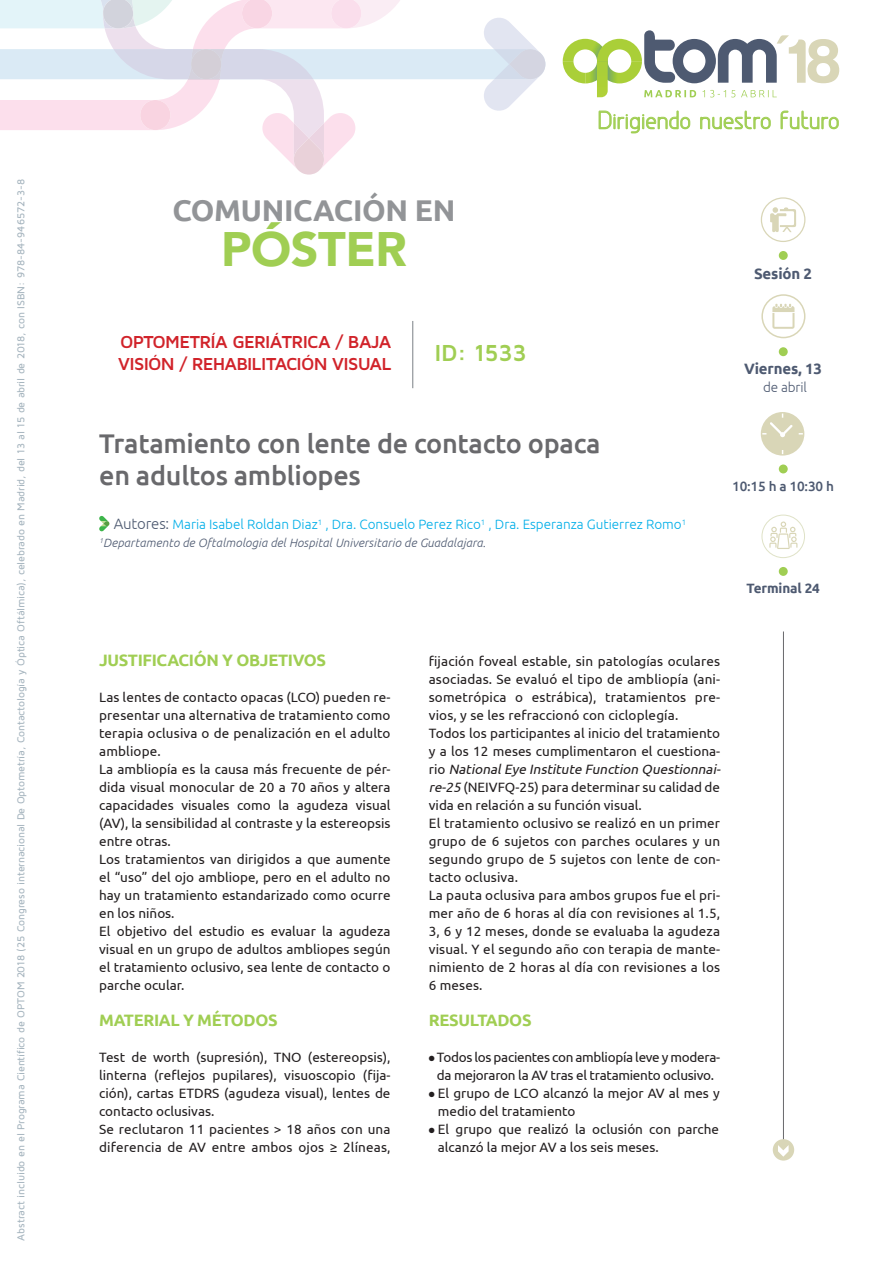
<style>
.page{position:relative;width:893px;height:1263px;background:#fff}
.page>*{position:absolute;margin:0;border:0;box-sizing:border-box;transform-origin:0 0}
.t1{font:900 48.3px "Avenir";letter-spacing:-.01em;color:#a0ce53}
.t2{font:700 30px "Ubuntu";letter-spacing:-.01em;color:#929497}
.t3{font:500 27px/31.5px "Ubuntu";letter-spacing:-.01em;color:#69696c}
.t4{font:700 24px "Maven Pro";letter-spacing:-.02em;color:#a0ce53}
.t5{font:23.4px "Greyscale Basic";color:#a0ce53}
.t6{font:700 18px/21.6px "Maven Pro";letter-spacing:-.04em;color:#d1232a}
.t7{font:700 16.5px "Ubuntu";letter-spacing:-.02em;color:#a0ce53}
.t8{font:700 15px "Ubuntu";color:#4e5a71}
.t9{font:13.5px/18px "Ubuntu";color:#231f20}
.t10{font:13.5px/18px "Ubuntu";letter-spacing:-.02em;color:#231f20;text-align:center}
.t11{font:300 13.5px "Ubuntu";color:#00aee8}
.t12{font:500 13.5px "Ubuntu";letter-spacing:-.01em;color:#4e5a71}
.t13{font:700 13.5px "Ubuntu";color:#4e5a71}
.t14{font:300 13.5px "Ubuntu";letter-spacing:-.01em;color:#4e5a71}
.t15{font:italic 300 12px "Ubuntu";letter-spacing:.01em;color:#4e5a71}
.t16{font:500 10.5px "Maven Pro";letter-spacing:-.015em;color:#a5b4be}
.s1{font-size:15px;color:#4e5a71}
.s2{font-style:italic}
</style>
<div class="page">
<svg style="left:563px;top:30px;width:276px;height:67px"></svg>
<svg style="left:599px;top:111px;width:91px;height:22px"></svg>
<svg style="left:700px;top:111px;width:71px;height:18px"></svg>
<svg style="left:781px;top:111px;width:58px;height:18px"></svg>
<svg style="left:0;top:0;width:545px;height:175px"></svg>
<div style="left:773px;top:1139px;width:21px;height:21px;background:#d9d6b7;border-radius:50%"></div>
<svg style="left:778px;top:1145px;width:11px;height:12px"></svg>
<div style="left:761px;top:294px;width:44px;height:44px;border:2px solid #d9d6b7;border-radius:50%"></div>
<div style="left:779px;top:347px;width:9px;height:9px;background:#a0ce53;border-radius:50%"></div>
<div style="left:779px;top:251px;width:9px;height:9px;background:#a0ce53;border-radius:50%"></div>
<svg style="left:772px;top:304px;width:22px;height:25px"></svg>
<div style="left:779px;top:567px;width:9px;height:9px;background:#a0ce53;border-radius:50%"></div>
<div style="left:762px;top:515px;width:43px;height:43px;border:1px solid #dfe2c7;border-radius:50%"></div>
<svg style="left:769px;top:521px;width:28px;height:28px"></svg>
<div style="left:779px;top:464px;width:9px;height:9px;background:#a0ce53;border-radius:50%"></div>
<svg style="left:761px;top:412px;width:43px;height:44px"></svg>
<hr style="left:783px;top:631px;width:1px;height:508px;background:#69696c">
<svg style="left:761px;top:197px;width:44px;height:45px"></svg>
<hr style="left:412px;top:321px;width:1px;height:67px;background:#7a8086">
<svg style="left:99px;top:516px;width:10px;height:15px"></svg>
<p class="t16" style="left:14px;top:1240px;width:1063px;rotate:-90deg">Abstract incluido en el Programa Científico de OPTOM 2018 (25 Congreso internacional De Optometría, Contactología y Óptica Oftálmica), celebrado en Madrid, del 13 al 15 de abril de 2018, con ISBN: 978-84-946572-3-8</p>
<h2 class="t2" style="left:172px;top:192px;width:262px">COMUNICACIÓN EN</h2>
<h1 class="t1" style="left:221px;top:208px;width:187px">PÓSTER</h1>
<h3 class="t6" style="left:118px;top:330px;width:275px">OPTOMETRÍA GERIÁTRI CA / BAJA<br>VISIÓN / REHABI LITACIÓN VISUAL</h3>
<h3 class="t4" style="left:434px;top:338px;width:94px">ID: 1533</h3>
<h3 class="t5" style="left:597px;top:106px;width:244px">Dirigiendo nuestro futuro</h3>
<p class="t8" style="left:754px;top:264px;width:60px">SESIÓN 2</p>
<p class="t8" style="left:744px;top:360px;width:79px">VIERNES, 13</p>
<p class="t14" style="left:763px;top:379px;width:45px">de abril</p>
<h3 class="t3" style="left:99px;top:427px;width:503px">Tratamiento con lente de contacto opaca en adultos ambliopes</h3>
<p class="t11" style="left:114px;top:516px;width:574px"><span class="s1">Autores:</span> Maria Isabel Roldan Diaz<sup>1</sup> , Dra. Consuelo Perez Rico<sup>1</sup> , Dra. Esperanza Gutierrez Romo<sup>1</sup></p>
<p class="t15" style="left:99px;top:535px;width:388px"><sup>1</sup>Departamento de Oftalmologia del Hospital Universitario de Guadalajara.</p>
<p class="t12" style="left:732px;top:478px;width:103px">10:15 h a 10:30 h</p>
<p class="t13" style="left:747px;top:580px;width:75px">TERMINAL 24</p>
<p class="t7" style="left:99px;top:650px;width:228px">JUSTIFICACIÓN Y OBJETIVOS</p>
<p class="t9" style="left:99px;top:688px;width:293px">Las lentes de contacto opacas (LCO) pueden re&shy;presentar una alternativa de tratamiento como terapia oclusiva o de penalización en el adulto ambliope.<br>La ambliopía es la causa más frecuente de pér&shy;dida visual monocular de 20 a 70 años y altera capacidades visuales como la agudeza visual (AV), la sensibilidad al contraste y la estereopsis entre otras.<br>Los tratamientos van dirigidos a que aumente el “uso” del ojo ambliope, pero en el adulto no hay un tratamiento estandarizado como ocurre en los niños.<br>El objetivo del estudio es evaluar la agudeza visual en un grupo de adultos ambliopes según el tratamiento oclusivo, sea lente de contacto o parche ocular.</p>
<p class="t7" style="left:99px;top:1010px;width:180px">MATERIAL Y MÉTODOS</p>
<p class="t9" style="left:99px;top:1048px;width:293px">Test de worth (supresión), TNO (estereopsis), linterna (reflejos pupilares), visuoscopio (fija&shy;ción), cartas ETDRS (agudeza visual), lentes de contacto oclusivas.<br>Se reclutaron 11 pacientes &gt; 18 años con una diferencia de AV entre ambos ojos ≥ 2líneas,</p>
<p class="t9" style="left:429px;top:652px;width:296px">fijación foveal estable, sin patologías oculares asociadas. Se evaluó el tipo de ambliopía (ani&shy;sometrópica o estrábica), tratamientos pre&shy;vios, y se les refraccionó con cicloplegía.<br>Todos los participantes al inicio del tratamiento y a los 12 meses cumplimentaron el cuestiona&shy;r i o <span class="s2">NationalEye Institute Function Questionnai&shy;re-25</span> (NEIVFQ-25) para determinar su calidad de vida en relación a su función visual.<br>El tratamiento oclusivo se realizó en un primer grupo de 6 sujetos con parches oculares y un segundo grupo de 5 sujetos con lente de con&shy;tacto oclusiva.<br>La pauta oclusiva para ambos grupos fue el pri&shy;mer año de 6 horas al día con revisiones al 1.5, 3, 6 y 12 meses, donde se evaluaba la agudeza visual. Y el segundo año con terapia de mante&shy;nimiento de 2 horas al día con revisiones a los 6 meses.</p>
<p class="t7" style="left:429px;top:1010px;width:104px">RESULTADOS</p>
<p class="t10" style="left:429px;top:1048px;width:293px">● Todos los pacientes con ambliopía leve y modera&shy;da mejoraron la AV tras el tratamiento oclusivo.</p>
<p class="t9" style="left:438px;top:1084px;width:283px;text-indent:-9px">● El grupo de LCO alcanzó la mejor AV al mes y medio del tratamiento</p>
<p class="t9" style="left:438px;top:1120px;width:283px;text-indent:-9px">● El grupo que realizó la oclusión con parche alcanzó la mejor AV a los seis meses.</p>
</div>
